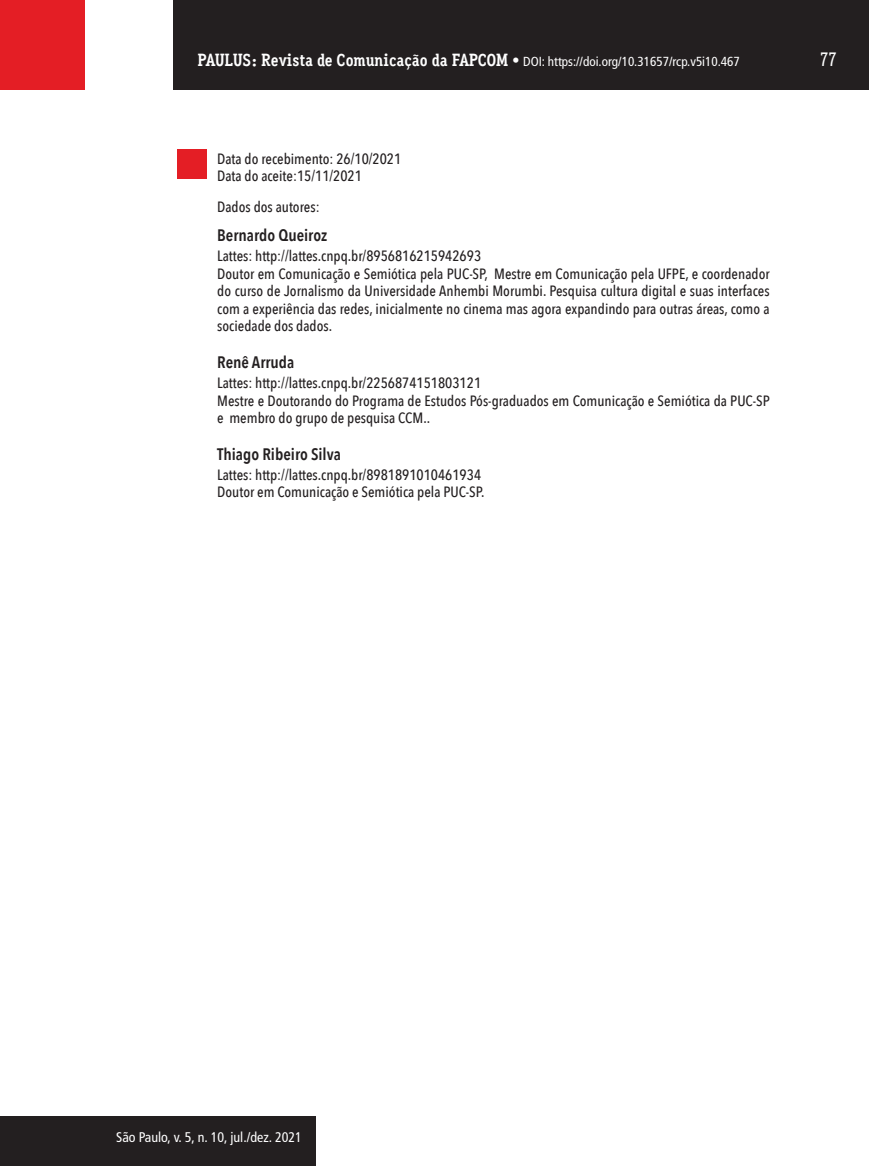
<style>
.page{position:relative;width:869px;height:1166px;background:#fff}
.page>*{position:absolute;margin:0;border:0;box-sizing:border-box;transform-origin:0 0}
.t1{font:500 19.25px "Aaux Office";color:#fff}
.t2{font:600 16.62px "Avenir Next Condensed";color:#231f20}
.t3{font:500 14.88px/17.5px "Avenir Next Condensed";color:#231f20}
.t4{font:condensed 14px "Frutiger LT Std";color:#fff}
.t5{font:condensed 13.12px "Frutiger LT Std";color:#fff}
.s1{font-family:"Aaux Office";font-weight:700;font-stretch:normal;font-size:17.5px}
.s2{font-family:"Aaux Office";font-weight:500;font-stretch:normal;font-size:17.5px}
</style>
<div class="page">
<div style="left:173px;top:0;width:695px;height:89px;background:#231f20"></div>
<div style="left:0;top:0;width:85px;height:90px;background:#e41e25"></div>
<div style="left:1px;top:1116px;width:314px;height:50px;background:#231f20"></div>
<div style="left:177px;top:149px;width:29px;height:30px;background:#e41e25"></div>
<p class="t5" style="left:197px;top:53px;width:543px"><span class="s1">PAULUS: Revista de Comunicação da FAPCOM</span> <span class="s2">•</span> DOI: https://doi.org/10.31657/rcp.v5i10.467</p>
<p class="t1" style="left:819px;top:48px;width:18px">77</p>
<p class="t3" style="left:217px;top:150px;width:185px">Data do recebimento: 26/10/2021<br>Data do aceite:15/11/2021</p>
<p class="t3" style="left:217px;top:198px;width:104px">Dados dos autores:</p>
<p class="t2" style="left:217px;top:225px;width:111px">Bernardo Queiroz</p>
<p class="t3" style="left:217px;top:247px;width:553px">Lattes: http://lattes.cnpq.br/8956816215942693<br>Doutor em Comunicação e Semiótica pela PUC-SP, Mestre em Comunicação pela UFPE, e coordenador do curso de Jornalismo da Universidade Anhembi Morumbi. Pesquisa cultura digital e suas interfaces com a experiência das redes, inicialmente no cinema mas agora expandindo para outras áreas, como a sociedade dos dados.</p>
<p class="t2" style="left:217px;top:352px;width:79px">Renê Arruda</p>
<p class="t3" style="left:217px;top:374px;width:553px">Lattes: http://lattes.cnpq.br/2256874151803121<br>Mestre e Doutorando do Programa de Estudos Pós-graduados em Comunicação e Semiótica da PUC-SP e membro do grupo de pesquisa CCM..</p>
<p class="t2" style="left:217px;top:444px;width:125px">Thiago Ribeiro Silva</p>
<p class="t3" style="left:217px;top:466px;width:268px">Lattes: http://lattes.cnpq.br/8981891010461934<br>Doutor em Comunicação e Semiótica pela PUC-SP.</p>
<p class="t4" style="left:116px;top:1129px;width:187px">São Paulo, v. 5, n. 10, jul./dez. 2021</p>
</div>
